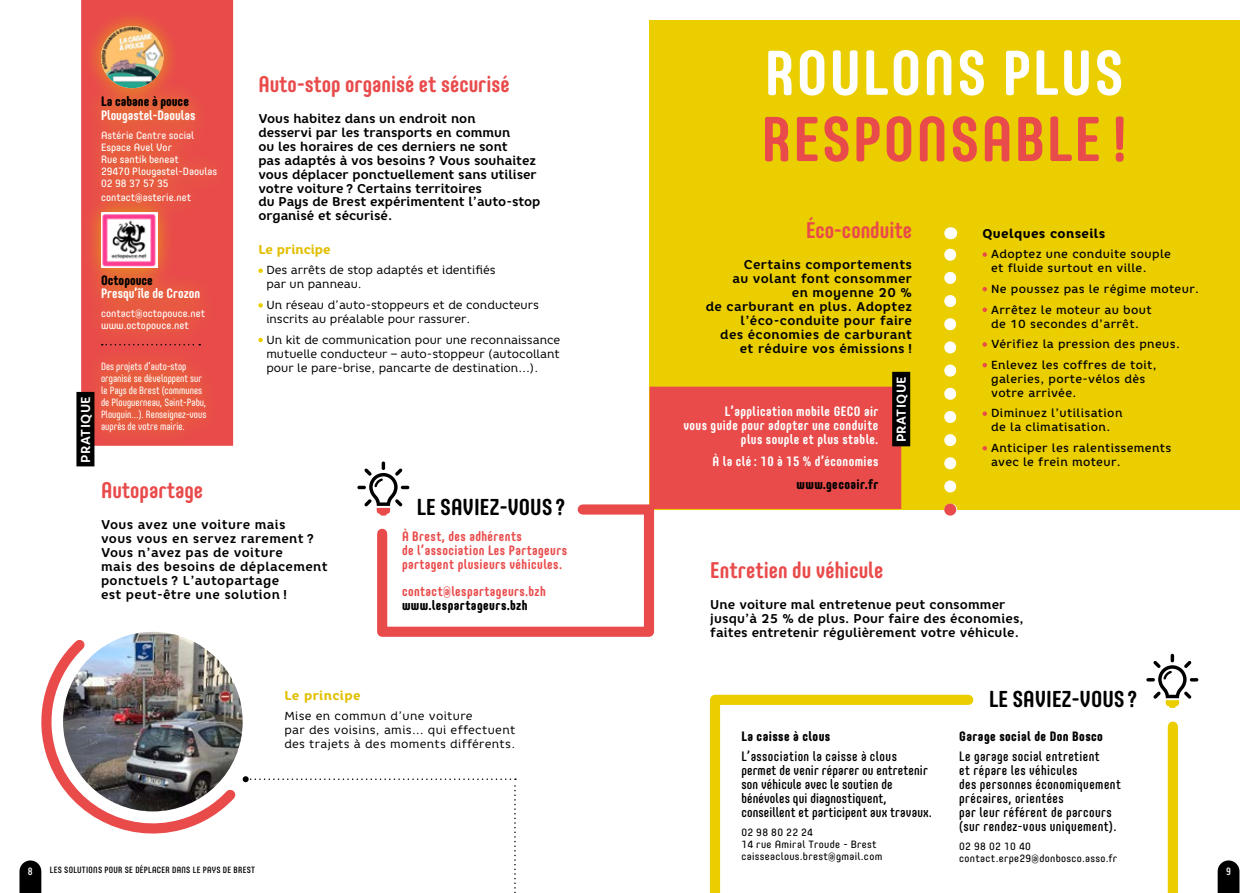
<style>
.page{position:relative;width:1259px;height:893px;background:#fff}
.page>*{position:absolute;margin:0;border:0;box-sizing:border-box;transform-origin:0 0}
.t1{font:700 62.55px "Core Mellow 67 Cn";letter-spacing:.03em;color:#e94b4b}
.t2{font:700 62.55px "Core Mellow 67 Cn";letter-spacing:.03em;color:#fff}
.t3{font:700 22.8px "Core Mellow 67 Cn";color:#000}
.t4{font:700 22.5px "Core Mellow 67 Cn";color:#e94b4b}
.t5{font:500 13.5px/14px "Core Mellow 57 Cn";letter-spacing:.01em;color:#000}
.t6{font:500 13.5px/14px "Core Mellow 57 Cn";letter-spacing:.03em;color:#000}
.t7{font:700 13.5px/14px "Core Mellow 67 Cn";letter-spacing:.03em;color:#fff;text-align:right}
.t8{font:700 13.5px/14px "Core Mellow 67 Cn";letter-spacing:.03em;color:#e94b4b}
.t9{font:800 13.5px "Core Mellow 77 Cn";letter-spacing:.03em;color:#000}
.t10{font:700 13.5px "Core Mellow 67 Cn";color:#fff}
.t11{font:800 13.5px "Core Mellow 77 Cn";color:#000}
.t12{font:700 12.9px "Core Rhino 65";letter-spacing:.03em;color:#fff}
.t13{font:700 12.75px/14px "Core Rhino 65";letter-spacing:.01em;color:#000}
.t14{font:700 12.75px/14px "Core Rhino 65";letter-spacing:.03em;color:#000}
.t15{font:800 12.75px "Core Rhino 75";letter-spacing:.015em;color:#e2bf00}
.t16{font:800 12.75px "Core Rhino 75";letter-spacing:.03em;color:#000}
.t17{font:500 11.7px/14px "Core Rhino 55";letter-spacing:.03em;color:#000}
.t18{font:11.7px/14px "Core Rhino 45";color:#000}
.t19{font:11.7px/14px "Core Rhino 45";letter-spacing:.03em;color:#000}
.t20{font:10.5px/12px "Core Mellow 47 Cn";color:#fff}
.t21{font:10.5px/12px "Core Mellow 45";color:#fff}
.t22{font:10.5px/12px "Core Mellow 45";letter-spacing:.03em;color:#000}
.t23{font:500 10.5px "Core Mellow 57 Cn";color:#fff}
.t24{font:500 9px "Core Mellow 57 Cn";letter-spacing:.03em;color:#000}
</style>
<div class="page">
<div style="left:649px;top:20px;width:590px;height:489px;background:#eace00"></div>
<svg style="left:19px;top:860px;width:22px;height:33px"></svg>
<svg style="left:81px;top:0;width:152px;height:392px;background:#e95151"></svg>
<div style="left:76px;top:392px;width:18px;height:74px;background:#000"></div>
<div style="left:82px;top:8px;width:151px;height:440px;background:#e2bf00;opacity:.75"></div>
<img style="left:101px;top:26px;width:62px;height:62px;border-radius:31px">
<img style="left:101px;top:213px;width:56px;height:55px">
<svg style="left:102px;top:344px;width:98px;height:1px"></svg>
<svg style="left:258px;top:268px;width:5px;height:5px"></svg>
<svg style="left:258px;top:303px;width:5px;height:5px"></svg>
<svg style="left:258px;top:338px;width:5px;height:4px"></svg>
<div style="left:892px;top:372px;width:18px;height:74px;background:#000"></div>
<svg style="left:982px;top:252px;width:5px;height:5px"></svg>
<svg style="left:982px;top:287px;width:5px;height:4px"></svg>
<svg style="left:982px;top:308px;width:5px;height:4px"></svg>
<svg style="left:982px;top:342px;width:5px;height:5px"></svg>
<svg style="left:982px;top:363px;width:5px;height:4px"></svg>
<svg style="left:982px;top:411px;width:5px;height:5px"></svg>
<svg style="left:982px;top:446px;width:5px;height:4px"></svg>
<svg style="left:944px;top:248px;width:12px;height:239px"></svg>
<svg style="left:950px;top:227px;width:1px;height:12px"></svg>
<div style="left:944px;top:504px;width:12px;height:12px;background:#e94b4b;border-radius:50%"></div>
<svg style="left:709px;top:694px;width:469px;height:199px"></svg>
<svg style="left:357px;top:387px;width:544px;height:250px"></svg>
<svg style="left:1146px;top:654px;width:52px;height:54px"></svg>
<svg style="left:1217px;top:860px;width:22px;height:33px"></svg>
<img style="left:41px;top:632px;width:202px;height:202px">
<svg style="left:243px;top:776px;width:273px;height:117px"></svg>
<p class="t12" style="left:77px;top:463px;width:68px;rotate:-90deg">PRATIQUE</p>
<p class="t11" style="left:101px;top:91px;width:89px">La cabane à pouce</p>
<p class="t10" style="left:101px;top:105px;width:96px">Plougastel-Daoulas</p>
<p class="t21" style="left:101px;top:129px;width:118px">Astérie Centre social<br>Espace Avel Vor<br>Rue santik beneat<br>29470 Plougastel-Daoulas<br>02 98 37 57 35</p>
<p class="t21" style="left:101px;top:191px;width:92px">contact@asterie.net</p>
<p class="t11" style="left:101px;top:270px;width:53px">Octopouce</p>
<p class="t10" style="left:101px;top:284px;width:101px">Presqu’île de Crozon</p>
<p class="t21" style="left:101px;top:307px;width:106px">contact@octopouce.net www.octopouce.net</p>
<p class="t20" style="left:101px;top:360px;width:107px">Des projets d’auto-stop organisé se développent sur le Pays de Brest (communes de Plouguerneau, Saint-Pabu,<br>Plouguin…). Renseignez-vous auprès de votre mairie.</p>
<h3 class="t4" style="left:258px;top:67px;width:253px">Auto-stop organisé et sécurisé</h3>
<p class="t13" style="left:258px;top:111px;width:284px">Vous habitez dans un endroit non<br>desservi par les transports en commun<br>ou les horaires de ces derniers ne sont<br>pas adaptés à vos besoins ? Vous souhaitez vous déplacer ponctuellement sans utiliser votre voiture ? Certains territoires<br>du Pays de Brest expérimentent l’auto-stop organisé et sécurisé.</p>
<p class="t15" style="left:258px;top:241px;width:74px">Le principe</p>
<p class="t18" style="left:266px;top:263px;width:231px">Des arrêts de stop adaptés et identifiés par un panneau.</p>
<p class="t18" style="left:266px;top:298px;width:274px">Un réseau d’auto-stoppeurs et de conducteurs inscrits au préalable pour rassurer.</p>
<p class="t18" style="left:266px;top:332px;width:295px;text-align:justify">Un kit de communication pour une reconnaissance mutuelle conducteur – auto-stoppeur (autocollant pour le pare-brise, pancarte de destination…).</p>
<h3 class="t4" style="left:101px;top:473px;width:104px">Autopartage</h3>
<p class="t14" style="left:101px;top:517px;width:228px">Vous avez une voiture mais<br>vous vous en servez rarement ?<br>Vous n’avez pas de voiture<br>mais des besoins de déplacement ponctuels ? L’autopartage<br>est peut-être une solution !</p>
<h2 class="t3" style="left:417px;top:489px;width:150px">LE SAVIEZ-VOUS ?</h2>
<p class="t8" style="left:402px;top:528px;width:166px">À Brest, des adhérents<br>de l’association Les Partageurs partagent plusieurs véhicules.</p>
<p class="t8" style="left:402px;top:583px;width:145px">contact@lespartageurs.bzh</p>
<p class="t9" style="left:402px;top:595px;width:127px">www.lespartageurs.bzh</p>
<p class="t15" style="left:284px;top:687px;width:78px">Le principe</p>
<p class="t19" style="left:284px;top:709px;width:232px">Mise en commun d’une voiture<br>par des voisins, amis… qui effectuent des trajets à des moments différents.</p>
<p class="t23" style="left:28px;top:863px;width:6px">8</p>
<p class="t24" style="left:50px;top:863px;width:207px">LES SOLUTIONS POUR SE DÉPLACER DANS LE PAYS DE BREST</p>
<h1 class="t2" style="left:764px;top:26px;width:360px">ROULONS PLUS</h1>
<h1 class="t1" style="left:761px;top:92px;width:367px">RESPONSABLE !</h1>
<h3 class="t4" style="left:806px;top:214px;width:107px">Éco-conduite</h3>
<p class="t14" style="left:706px;top:258px;width:208px;text-align:right">Certains comportements<br>au volant font consommer<br>en moyenne 20 %<br>de carburant en plus. Adoptez l’éco-conduite pour faire<br>des économies de carburant et réduire vos émissions !</p>
<p class="t7" style="left:683px;top:403px;width:196px">L’application mobile GECO air<br>vous guide pour adopter une conduite plus souple et plus stable.</p>
<p class="t7" style="left:712px;top:454px;width:167px">À la clé : 10 à 15 % d’économies</p>
<p class="t9" style="left:796px;top:474px;width:83px">www.gecoair.fr</p>
<p class="t12" style="left:893px;top:442px;width:68px;rotate:-90deg">PRATIQUE</p>
<p class="t16" style="left:982px;top:225px;width:124px">Quelques conseils</p>
<p class="t17" style="left:991px;top:247px;width:181px">Adoptez une conduite souple et fluide surtout en ville.</p>
<p class="t17" style="left:991px;top:278px;width:209px;line-height:20.7px">Ne poussez pas le régime moteur.<br>Arrêtez le moteur au bout</p>
<p class="t17" style="left:991px;top:313px;width:190px;line-height:20.7px">de 10 secondes d’arrêt.<br>Vérifiez la pression des pneus.<br>Enlevez les coffres de toit,</p>
<p class="t17" style="left:991px;top:372px;width:155px">galeries, porte-vélos dès votre arrivée.</p>
<p class="t17" style="left:991px;top:406px;width:133px">Diminuez l’utilisation de la climatisation.</p>
<p class="t17" style="left:991px;top:441px;width:182px">Anticiper les ralentissements avec le frein moteur.</p>
<h3 class="t4" style="left:710px;top:553px;width:175px">Entretien du véhicule</h3>
<p class="t13" style="left:710px;top:597px;width:315px">Une voiture mal entretenue peut consommer jusqu’à 25 % de plus. Pour faire des économies, faites entretenir régulièrement votre véhicule.</p>
<p class="t9" style="left:741px;top:726px;width:90px">La caisse à clous</p>
<p class="t5" style="left:741px;top:749px;width:192px">L’association la caisse à clous permet de venir réparer ou entretenir son véhicule avec le soutien de bénévoles qui diagnostiquent, conseillent et participent aux travaux.</p>
<p class="t22" style="left:741px;top:825px;width:142px">02 98 80 22 24<br>14 rue Amiral Troude - Brest caisseaclous.brest@gmail.com</p>
<h2 class="t3" style="left:989px;top:682px;width:150px">LE SAVIEZ-VOUS ?</h2>
<p class="t9" style="left:959px;top:726px;width:145px">Garage social de Don Bosco</p>
<p class="t6" style="left:959px;top:749px;width:163px">Le garage social entretient<br>et répare les véhicules<br>des personnes économiquement précaires, orientées<br>par leur référent de parcours (sur rendez-vous uniquement).</p>
<p class="t22" style="left:959px;top:840px;width:160px">02 98 02 10 40 contact.erpe29@donbosco.asso.fr</p>
<p class="t23" style="left:1226px;top:863px;width:6px">9</p>
</div>
